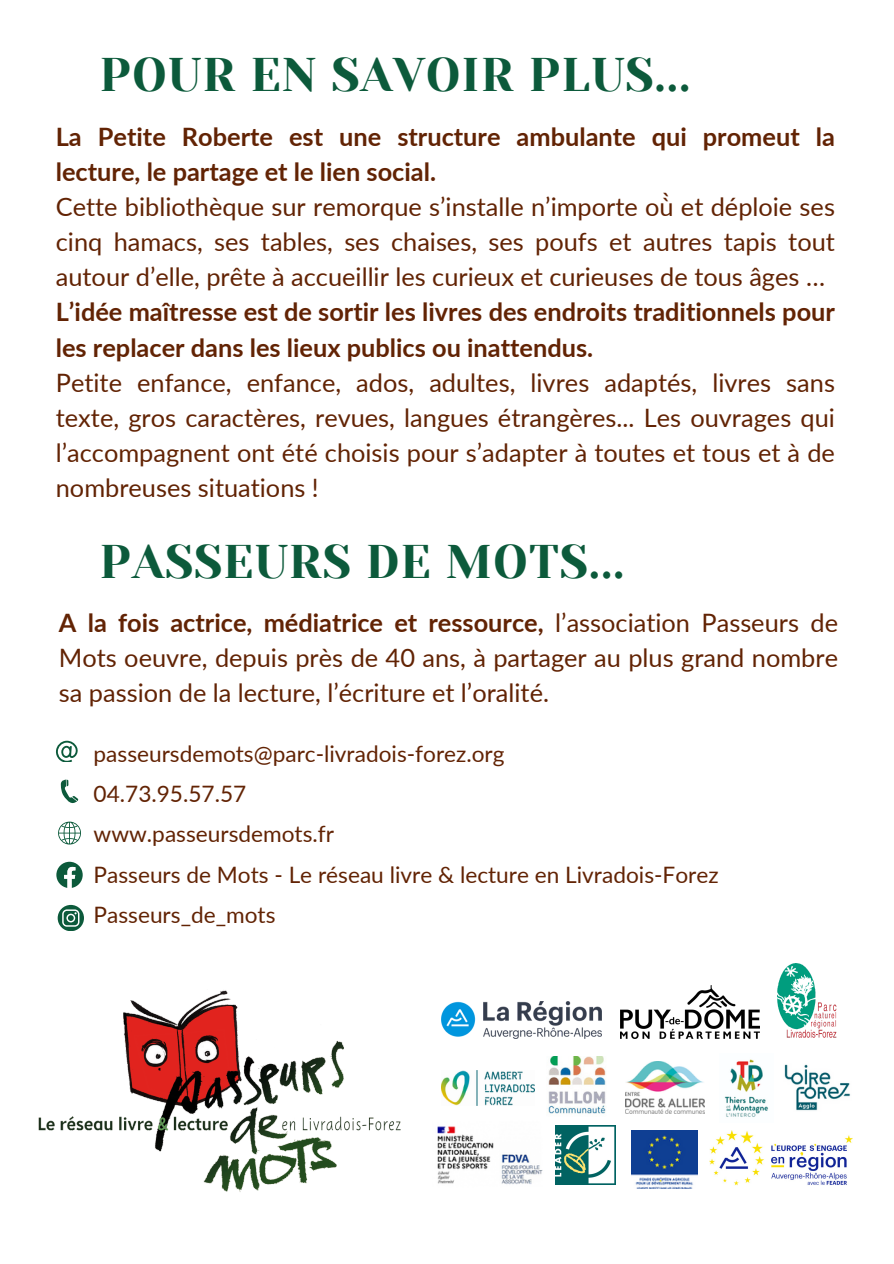
<style>
.page{position:relative;width:894px;height:1264px;background:#fff}
.page>*{position:absolute;margin:0;border:0;box-sizing:border-box;transform-origin:0 0}
.t1{font:47.1px "Yeseva One";letter-spacing:.02em;color:#0c5a3b}
.t2{font:25.35px/35.1px "Lato";color:#622304}
.t3{font:22.65px "Lato";color:#622304}
.s1{font-weight:700}
</style>
<div class="page">
<svg style="left:56px;top:740px;width:22px;height:22px"></svg>
<svg style="left:61px;top:779px;width:17px;height:24px"></svg>
<svg style="left:58px;top:821px;width:23px;height:24px"></svg>
<svg style="left:56px;top:861px;width:26px;height:26px"></svg>
<svg style="left:58px;top:904px;width:26px;height:26px"></svg>
<img style="left:620px;top:985px;width:139px;height:53px">
<img style="left:448px;top:1001px;width:153px;height:37px">
<img style="left:777px;top:963px;width:60px;height:75px">
<img style="left:448px;top:1070px;width:86px;height:35px">
<img style="left:548px;top:1056px;width:58px;height:58px">
<img style="left:625px;top:1061px;width:79px;height:52px">
<img style="left:724px;top:1059px;width:45px;height:58px">
<img style="left:784px;top:1064px;width:66px;height:47px">
<img style="left:448px;top:1126px;width:95px;height:59px">
<img style="left:555px;top:1125px;width:60px;height:59px">
<img style="left:631px;top:1130px;width:66px;height:58px">
<img style="left:709px;top:1130px;width:142px;height:55px">
<img style="left:38px;top:990px;width:410px;height:202px">
<p class="t1" style="left:99px;top:48px;width:592px">POUR EN SAVOIR PLUS...</p>
<p class="t2" style="left:56px;top:118px;width:780px"><span class="s1">La Petite Roberte est une structure ambulante qui promeut la lecture, le partage et le lien social.<br></span>Cette bibliothèque sur remorque s’installe n’importe où̀ et déploie ses cinq hamacs, ses tables, ses chaises, ses poufs et autres tapis tout autour d’elle, prête à accueillir les curieux et curieuses de tous âges … <span class="s1">L’idée maîtresse est de sortir les livres des endroits traditionnels pour les replacer dans les lieux publics ou inattendus.<br></span>Petite enfance, enfance, ados, adultes, livres adaptés, livres sans texte, gros caractères, revues, langues étrangères... Les ouvrages qui l’accompagnent ont été choisis pour s’adapter à toutes et tous et à de nombreuses situations !</p>
<p class="t1" style="left:99px;top:534px;width:526px">PASSEURS DE MOTS...</p>
<p class="t2" style="left:59px;top:604px;width:780px;text-align:justify"><span class="s1">A la fois actrice, médiatrice et ressource,</span> l’association Passeurs de Mots oeuvre, depuis près de 40 ans, à partager au plus grand nombre sa passion de la lecture, l’écriture et l’oralité.</p>
<h1 class="t3" style="left:94px;top:739px;width:412px">passeursdemots@parc-livradois-forez.org</h1>
<h2 class="t3" style="left:94px;top:779px;width:154px">04.73.95.57.57</h2>
<h1 class="t3" style="left:94px;top:820px;width:242px">www.passeursdemots.fr</h1>
<h2 class="t3" style="left:94px;top:860px;width:626px">Passeurs de Mots - Le réseau livre &amp; lecture en Livradois-Forez</h2>
<p class="t3" style="left:94px;top:900px;width:183px">Passeurs_de_mots</p>
</div>
